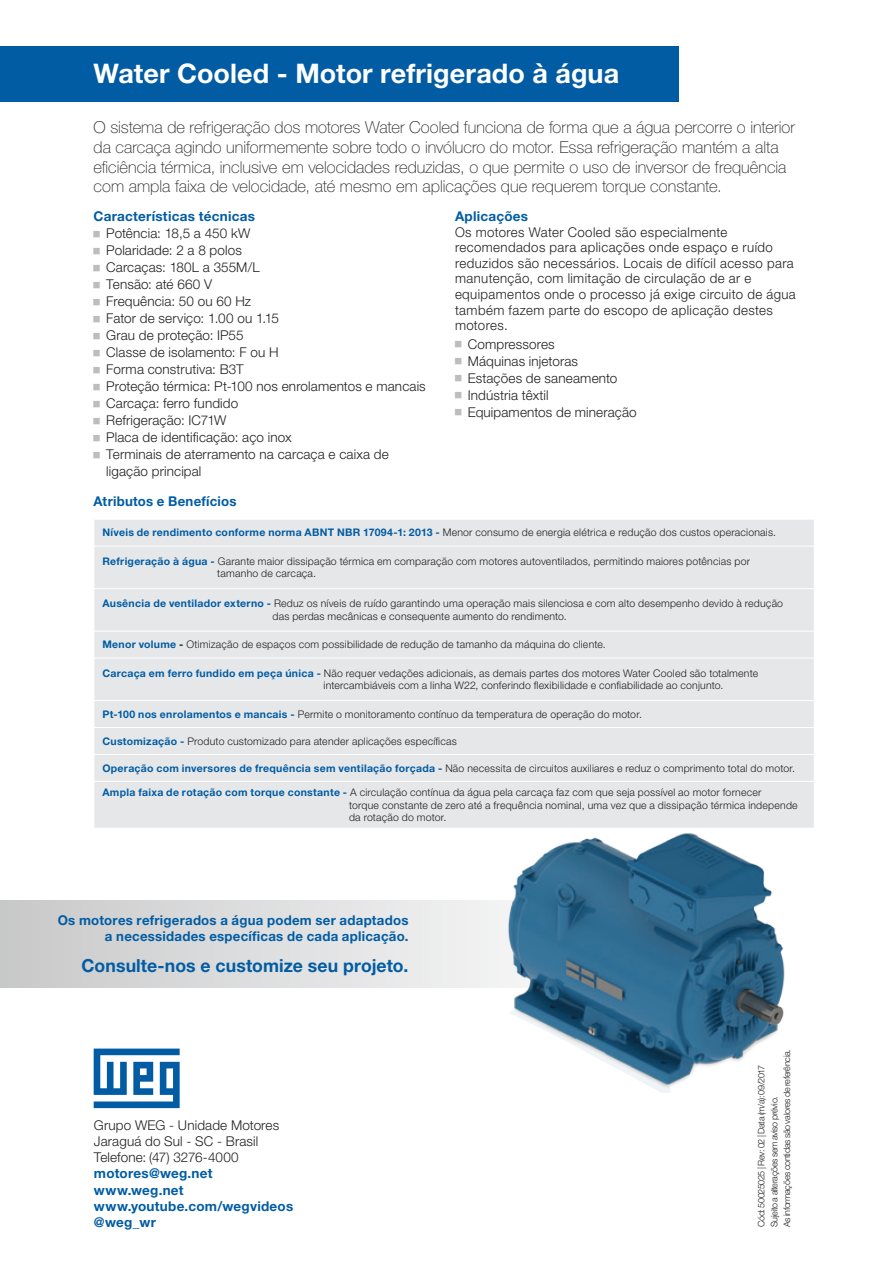
<style>
.page{position:relative;width:893px;height:1263px;background:#fff}
.page>*{position:absolute;margin:0;border:0;box-sizing:border-box;transform-origin:0 0}
._05___Headline_HN45{font:700 27px "Helvetica Neue LT Pro";letter-spacing:.005em;color:#fff}
._09___Copy_BLACK_HN4{font:700 18px "Helvetica Neue LT Pro";letter-spacing:.005em;color:#015ca3}
._09___Copy_BLACK_HN4-2{font:100 16.5px/19.8px "Helvetica Neue LT Pro";color:#231f20}
._09___Copy_BLACK_HN4-3{font:300 13.5px/15.6px "Helvetica Neue LT Pro";letter-spacing:.015em;color:#231f20}
._09___Copy_BLACK_HN4-4{font:700 13.5px "Helvetica Neue LT Pro";letter-spacing:.02em;color:#015ca3}
._15___Address_BLACK{font:300 13.5px/16.2px "Helvetica Neue LT Pro";letter-spacing:.01em;color:#231f20}
._15___Address_BLACK-2{font:700 13.5px "Helvetica Neue LT Pro";letter-spacing:.015em;color:#015ca3}
._08___Subheadline_BL{font:700 13.5px "Helvetica Neue LT Pro";letter-spacing:.02em;color:#015ca3}
.t1{font:300 10.5px/12.6px "Helvetica Neue LT Pro";letter-spacing:.02em;color:#231f20}
._15___Address_BLACK-3{font:300 9px "Helvetica Neue LT Pro";letter-spacing:-.035em;color:#231f20}
.s1{font-weight:700;color:#015ca3}
.s2{font-weight:700}
</style>
<div class="page">
<svg style="left:0;top:901px;width:395px;height:86px;background:#d8d8d9"></svg>
<svg style="left:94px;top:1048px;width:86px;height:60px"></svg>
<div style="left:0;top:47px;width:678px;height:55px;background:#015ca3"></div>
<div style="left:95px;top:520px;width:719px;height:308px;background:#e6e7e9"></div>
<svg style="left:94px;top:520px;width:1px;height:26px"></svg>
<hr style="left:94px;top:546px;width:721px;height:1px;background:#fff">
<hr style="left:94px;top:588px;width:721px;height:1px;background:#fff">
<hr style="left:94px;top:631px;width:721px;height:1px;background:#fff">
<svg style="left:94px;top:632px;width:1px;height:26px"></svg>
<hr style="left:94px;top:658px;width:721px;height:1px;background:#fff">
<hr style="left:94px;top:700px;width:721px;height:1px;background:#fff">
<hr style="left:94px;top:727px;width:721px;height:1px;background:#fff">
<hr style="left:94px;top:754px;width:721px;height:1px;background:#fff">
<svg style="left:94px;top:701px;width:1px;height:80px"></svg>
<hr style="left:94px;top:781px;width:721px;height:1px;background:#fff">
<img style="left:395px;top:824px;width:419px;height:269px">
<img style="left:590px;top:1054px;width:14px;height:9px">
<p class="_05___Headline_HN45" style="left:94px;top:56px;width:527px">Water Cooled - Motor refrigerado à água</p>
<p class="_09___Copy_BLACK_HN4-2" style="left:94px;top:117px;width:703px">O sistema de refrigeração dos motores Water Cooled funciona de forma que a água percorre o interior da carcaça agindo uniformemente sobre todo o invólucro do motor. Essa refrigeração mantém a alta eficiência térmica, inclusive em velocidades reduzidas, o que permite o uso de inversor de frequência com ampla faixa de velocidade, até mesmo em aplicações que requerem torque constante.</p>
<p class="_09___Copy_BLACK_HN4-4" style="left:455px;top:208px;width:75px">Aplicações</p>
<p class="_09___Copy_BLACK_HN4-3" style="left:455px;top:224px;width:342px">Os motores Water Cooled são especialmente recomendados para aplicações onde espaço e ruído reduzidos são necessários. Locais de difícil acesso para manutenção, com limitação de circulação de ar e equipamentos onde o processo já exige circuito de água também fazem parte do escopo de aplicação destes motores.</p>
<p class="_09___Copy_BLACK_HN4-3" style="left:468px;top:336px;width:89px">Compressores</p>
<p class="_09___Copy_BLACK_HN4-3" style="left:468px;top:353px;width:112px">Máquinas injetoras</p>
<p class="_09___Copy_BLACK_HN4-3" style="left:468px;top:370px;width:151px">Estações de saneamento</p>
<p class="_09___Copy_BLACK_HN4-3" style="left:468px;top:387px;width:82px">Indústria têxtil</p>
<p class="_09___Copy_BLACK_HN4-3" style="left:468px;top:404px;width:170px">Equipamentos de mineração</p>
<p class="_08___Subheadline_BL" style="left:94px;top:208px;width:163px">Características técnicas</p>
<p class="_09___Copy_BLACK_HN4-3" style="left:106px;top:225px;width:146px">Potência: 18,5 a 450 kW</p>
<p class="_09___Copy_BLACK_HN4-3" style="left:106px;top:242px;width:137px">Polaridade: 2 a 8 polos</p>
<p class="_09___Copy_BLACK_HN4-3" style="left:106px;top:259px;width:155px">Carcaças: 180L a 355M/L</p>
<p class="_09___Copy_BLACK_HN4-3" style="left:106px;top:276px;width:107px">Tensão: até 660 V</p>
<p class="_09___Copy_BLACK_HN4-3" style="left:106px;top:293px;width:146px">Frequência: 50 ou 60 Hz</p>
<p class="_09___Copy_BLACK_HN4-3" style="left:106px;top:310px;width:174px">Fator de serviço: 1.00 ou 1.15</p>
<p class="_09___Copy_BLACK_HN4-3" style="left:106px;top:327px;width:139px">Grau de proteção: IP55</p>
<p class="_09___Copy_BLACK_HN4-3" style="left:106px;top:344px;width:174px">Classe de isolamento: F ou H</p>
<p class="_09___Copy_BLACK_HN4-3" style="left:106px;top:361px;width:139px">Forma construtiva: B3T</p>
<p class="_09___Copy_BLACK_HN4-3" style="left:106px;top:378px;width:321px">Proteção térmica: Pt-100 nos enrolamentos e mancais</p>
<p class="_09___Copy_BLACK_HN4-3" style="left:106px;top:395px;width:133px">Carcaça: ferro fundido</p>
<p class="_09___Copy_BLACK_HN4-3" style="left:106px;top:412px;width:122px">Refrigeração: IC71W</p>
<p class="_09___Copy_BLACK_HN4-3" style="left:106px;top:429px;width:187px">Placa de identificação: aço inox</p>
<p class="_09___Copy_BLACK_HN4-3" style="left:106px;top:446px;width:284px;line-height:17px">Terminais de aterramento na carcaça e caixa de ligação principal</p>
<p class="_09___Copy_BLACK_HN4-4" style="left:94px;top:492px;width:145px">Atributos e Benefícios</p>
<p class="t1" style="left:102px;top:526px;width:675px"><span class="s1">Níveis de rendimento conforme norma ABNT NBR 17094-1: 2013 -</span> Menor consumo de energia elétrica e redução dos custos operacionais.</p>
<p class="t1" style="left:102px;top:554px;width:649px"><span class="s1">Refrigeração à água -</span> Garante maior dissipação térmica em comparação com motores autoventilados, permitindo maiores potências por</p>
<p class="t1" style="left:217px;top:567px;width:100px">tamanho de carcaça.</p>
<p class="t1" style="left:102px;top:597px;width:682px"><span class="s1">Ausência de ventilador externo -</span> Reduz os níveis de ruído garantindo uma operação mais silenciosa e com alto desempenho devido à redução</p>
<p class="t1" style="left:273px;top:610px;width:296px">das perdas mecânicas e consequente aumento do rendimento.</p>
<p class="t1" style="left:102px;top:638px;width:505px"><span class="s1">Menor volume</span> <span class="s2">-</span> Otimização de espaços com possibilidade de redução de tamanho da máquina do cliente.</p>
<p class="t1" style="left:102px;top:666px;width:657px"><span class="s1">Carcaça em ferro fundido em peça única -</span> Não requer vedações adicionais, as demais partes dos motores Water Cooled são totalmente</p>
<p class="t1" style="left:324px;top:679px;width:401px">intercambiáveis com a linha W22, conferindo flexibilidade e confiabilidade ao conjunto.</p>
<p class="t1" style="left:102px;top:707px;width:541px"><span class="s1">Pt-100 nos enrolamentos e mancais -</span> Permite o monitoramento contínuo da temperatura de operação do motor.</p>
<p class="t1" style="left:102px;top:734px;width:356px"><span class="s1">Customização -</span> Produto customizado para atender aplicações específicas</p>
<p class="t1" style="left:102px;top:761px;width:694px"><span class="s1">Operação com inversores de frequência sem ventilação forçada -</span> Não necessita de circuitos auxiliares e reduz o comprimento total do motor.</p>
<p class="t1" style="left:102px;top:786px;width:660px"><span class="s1">Ampla faixa de rotação com torque constante -</span> A circulação contínua da água pela carcaça faz com que seja possível ao motor fornecer</p>
<p class="t1" style="left:349px;top:798px;width:450px">torque constante de zero até a frequência nominal, uma vez que a dissipação térmica independe da rotação do motor.</p>
<p class="_09___Copy_BLACK_HN4-4" style="left:58px;top:912px;width:352px">Os motores refrigerados a água podem ser adaptados</p>
<p class="_09___Copy_BLACK_HN4-4" style="left:105px;top:928px;width:305px">a necessidades específicas de cada aplicação.</p>
<p class="_09___Copy_BLACK_HN4" style="left:82px;top:954px;width:328px">Consulte-nos e customize seu projeto.</p>
<p class="_15___Address_BLACK" style="left:94px;top:1116px;width:187px">Grupo WEG - Unidade Motores</p>
<p class="_15___Address_BLACK" style="left:94px;top:1133px;width:166px">Jaraguá do Sul - SC - Brasil<br>Telefone: (47) 3276-4000</p>
<p class="_15___Address_BLACK-2" style="left:94px;top:1165px;width:120px">motores@weg.net</p>
<p class="_15___Address_BLACK-2" style="left:94px;top:1181px;width:91px">www.weg.net</p>
<p class="_15___Address_BLACK-2" style="left:94px;top:1197px;width:201px">www.youtube.com/wegvideos</p>
<p class="_15___Address_BLACK-2" style="left:94px;top:1214px;width:64px">@weg_wr</p>
<p class="_15___Address_BLACK-3" style="left:781px;top:1227px;width:179px;rotate:-90deg">As informações contidas são valores de referência.</p>
<p class="_15___Address_BLACK-3" style="left:756px;top:1227px;width:163px;rotate:-90deg">Cód: 50025025 | Rev: 02 | Data (m/a): 09/2017</p>
<p class="_15___Address_BLACK-3" style="left:769px;top:1227px;width:132px;rotate:-90deg">Sujeito a alterações sem aviso prévio.</p>
</div>
